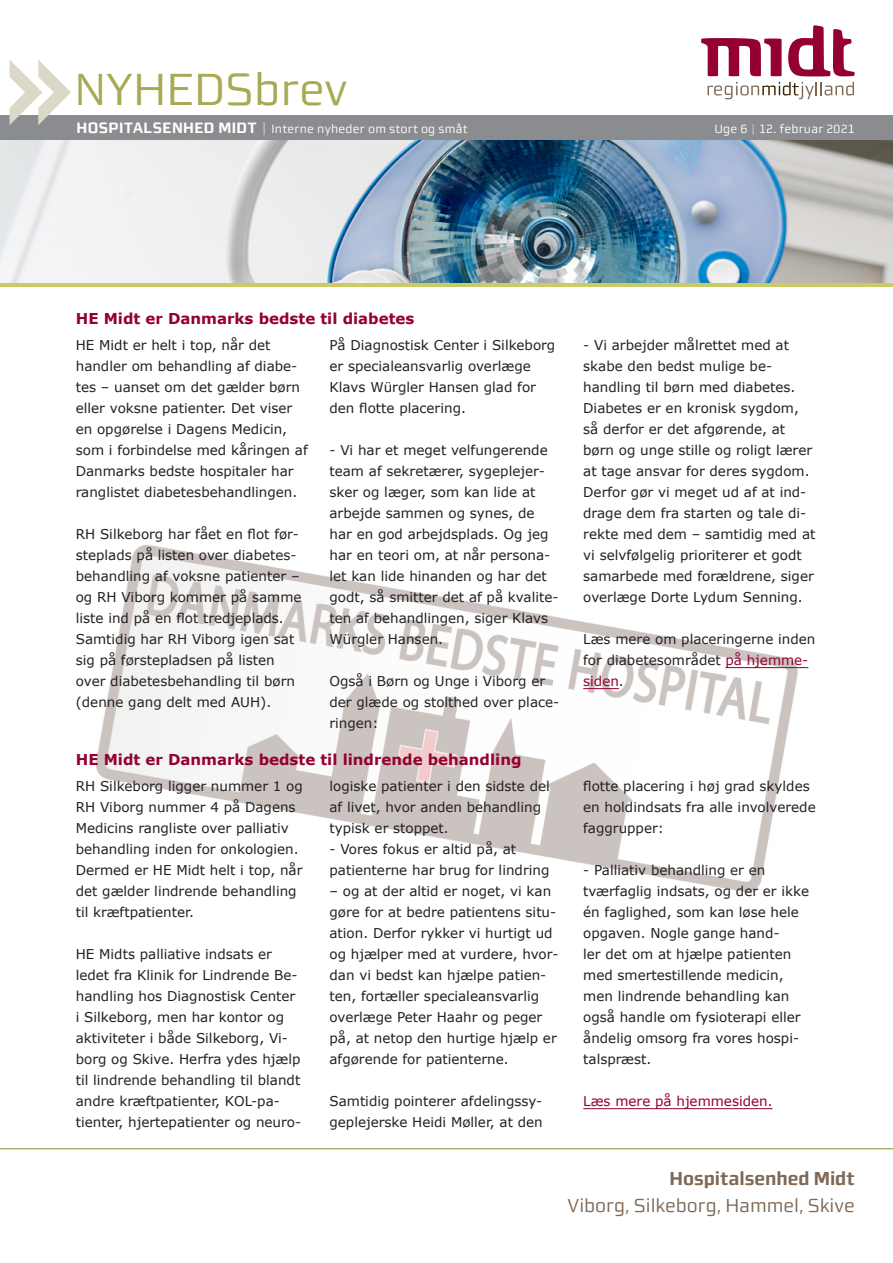
<style>
.page{position:relative;width:893px;height:1263px;background:#fff}
.page>*{position:absolute;margin:0;border:0;box-sizing:border-box;transform-origin:0 0}
.t1{font:45px "midtsans";color:#a7a954}
.t2{font:18.75px "midtsans";color:#7f6854}
.t3{font:700 18.75px "midtsans";color:#7f6854}
.Over_u_streg_-_HEM{font:700 15px "Verdana";color:#940130}
.Brød_-_HEM{font:13.5px/21px "Verdana";color:#231f20}
.Brød_-_HEM-2{font:13.5px "Verdana";color:#940130}
.t4{font:12px "midtsans";letter-spacing:.02em;color:#fff}
.s1{font-weight:700;font-size:15px}
.s2{font-size:15px;color:#c7c8ca}
.s3{color:#c7c8ca}
.s4{color:#940130}
</style>
<div class="page">
<hr style="left:0;top:1148px;width:893px;height:1px;background:#96984b">
<div style="left:0;top:115px;width:893px;height:25px;background:#8a8c8f"></div>
<hr style="left:0;top:283px;width:893px;height:4px;background:#cbcb65">
<svg style="left:10px;top:60px;width:61px;height:65px"></svg>
<svg style="left:701px;top:25px;width:154px;height:74px"></svg>
<img style="left:96px;top:544px;width:710px;height:348px">
<hr style="left:725px;top:667px;width:83px;height:1px;background:#940130">
<hr style="left:583px;top:688px;width:36px;height:1px;background:#940130">
<hr style="left:583px;top:1108px;width:190px;height:1px;background:#940130">
<img style="left:0;top:140px;width:893px;height:143px">
<h1 class="t1" style="left:74px;top:63px;width:275px">NYHEDSbrev</h1>
<p class="t4" style="left:77px;top:122px;width:393px"><span class="s1">HOSPITALSENHED MIDT</span> <span class="s2">|</span> Interne nyheder om stort og småt</p>
<p class="t4" style="left:714px;top:122px;width:142px">Uge 6 <span class="s3">|</span> 12. februar 2021</p>
<p class="Over_u_streg_-_HEM" style="left:76px;top:308px;width:340px">HE Midt er Danmarks bedste til diabetes</p>
<p class="Brød_-_HEM" style="left:76px;top:334px;width:233px">HE Midt er helt i top, når det handler om behandling af diabe&shy;tes – uanset om det gælder børn eller voksne patienter. Det viser en opgørelse i Dagens Medicin, som i forbindelse med kåringen af<br>Danmarks bedste hospitaler har ranglistet diabetesbehandlingen.</p>
<p class="Brød_-_HEM" style="left:76px;top:523px;width:227px">RH Silkeborg har fået en flot før&shy;steplads på listen over diabetes&shy;behandling af voksne patienter – og RH Viborg kommer på samme liste ind på en flot tredjeplads.<br>Samtidig har RH Viborg igen sat sig på førstepladsen på listen over diabetesbehandling til børn (denne gang delt med AUH).</p>
<p class="Brød_-_HEM" style="left:329px;top:334px;width:227px">På Diagnostisk Center i Silkeborg er specialeansvarlig overlæge<br>Klavs Würgler Hansen glad for den flotte placering.</p>
<p class="Brød_-_HEM" style="left:329px;top:439px;width:231px">- Vi har et meget velfungerende team af sekretærer, sygeplejer&shy;sker og læger, som kan lide at arbejde sammen og synes, de har en god arbejdsplads. Og jeg har en teori om, at når persona&shy;let kan lide hinanden og har det godt, så smitter det af på kvalite&shy;ten af behandlingen, siger Klavs<br>Würgler Hansen.</p>
<p class="Brød_-_HEM" style="left:329px;top:670px;width:231px">Også i Børn og Unge i Viborg er der glæde og stolthed over place&shy;ringen:</p>
<p class="Over_u_streg_-_HEM" style="left:76px;top:749px;width:447px">HE Midt er Danmarks bedste til lindrende behandling</p>
<p class="Brød_-_HEM" style="left:76px;top:775px;width:228px">RH Silkeborg ligger nummer 1 og<br>RH Viborg nummer 4 på Dagens<br>Medicins rangliste over palliativ behandling inden for onkologien.<br>Dermed er HE Midt helt i top, når det gælder lindrende behandling til kræftpatienter.</p>
<p class="Brød_-_HEM" style="left:76px;top:943px;width:227px">HE Midts palliative indsats er ledet fra Klinik for Lindrende Be&shy;handling hos Diagnostisk Center i Silkeborg, men har kontor og aktiviteter i både Silkeborg, Vi&shy;borg og Skive. Herfra ydes hjælp til lindrende behandling til blandt andre kræftpatienter, KOL-pa&shy;tienter, hjertepatienter og neuro-</p>
<p class="Brød_-_HEM" style="left:329px;top:775px;width:222px">logiske patienter i den sidste del af livet, hvor anden behandling typisk er stoppet.</p>
<p class="Brød_-_HEM" style="left:329px;top:838px;width:221px">- Vores fokus er altid på, at patienterne har brug for lindring</p>
<p class="Brød_-_HEM" style="left:329px;top:880px;width:231px">– og at der altid er noget, vi kan gøre for at bedre patientens situ&shy;ation. Derfor rykker vi hurtigt ud og hjælper med at vurdere, hvor&shy;dan vi bedst kan hjælpe patien&shy;ten, fortæller specialeansvarlig overlæge Peter Haahr og peger på, at netop den hurtige hjælp er afgørende for patienterne.</p>
<p class="Brød_-_HEM" style="left:329px;top:1090px;width:215px">Samtidig pointerer afdelingssy&shy;geplejerske Heidi Møller, at den</p>
<p class="Brød_-_HEM" style="left:583px;top:334px;width:234px">- Vi arbejder målrettet med at skabe den bedst mulige be&shy;handling til børn med diabetes.<br>Diabetes er en kronisk sygdom, så derfor er det afgørende, at børn og unge stille og roligt lærer at tage ansvar for deres sygdom.<br>Derfor gør vi meget ud af at ind&shy;drage dem fra starten og tale di&shy;rekte med dem – samtidig med at vi selvfølgelig prioriterer et godt samarbede med forældrene, siger overlæge Dorte Lydum Senning.</p>
<p class="Brød_-_HEM" style="left:583px;top:628px;width:234px">Læs mere om placeringerne inden for diabetesområdet <span class="s4">på hjemme&shy;siden</span>.</p>
<p class="Brød_-_HEM" style="left:583px;top:775px;width:234px">flotte placering i høj grad skyldes en holdindsats fra alle involverede faggrupper:</p>
<p class="Brød_-_HEM" style="left:583px;top:859px;width:227px">- Palliativ behandling er en tværfaglig indsats, og der er ikke én faglighed, som kan løse hele opgaven. Nogle gange hand-<br>ler det om at hjælpe patienten med smertestillende medicin, men lindrende behandling kan også handle om fysioterapi eller åndelig omsorg fra vores hospi&shy;talspræst.</p>
<p class="Brød_-_HEM-2" style="left:583px;top:1091px;width:191px">Læs mere på hjemmesiden.</p>
<h2 class="t3" style="left:670px;top:1167px;width:187px">Hospitalsenhed Midt</h2>
<h2 class="t2" style="left:568px;top:1194px;width:289px">Viborg, Silkeborg, Hammel, Skive</h2>
</div>
